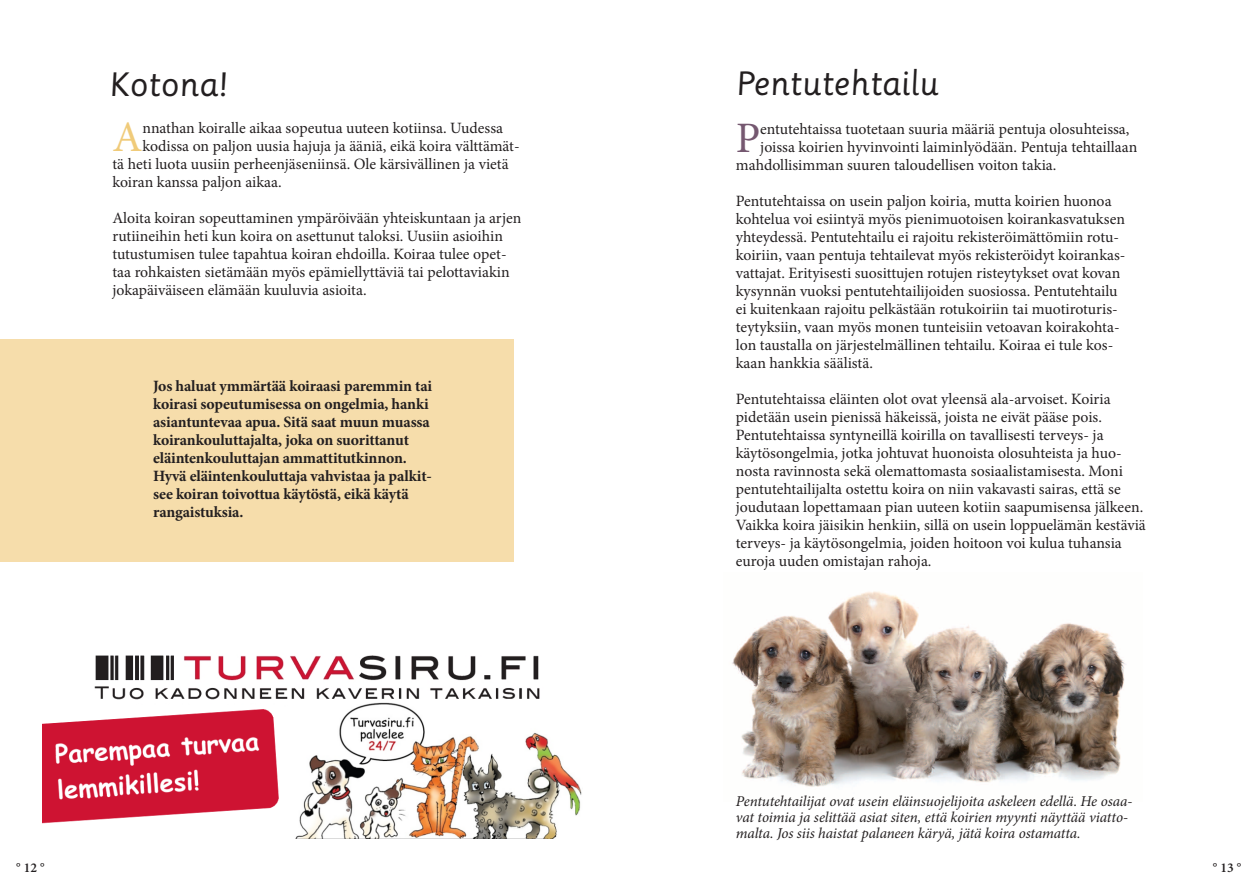
<style>
.page{position:relative;width:1259px;height:893px;background:#fff}
.page>*{position:absolute;margin:0;border:0;box-sizing:border-box;transform-origin:0 0}
.LEIPIS{font:43.5px "Minion Pro";color:#755870}
.LEIPIS-2{font:43.5px "Minion Pro";color:#f0cb7a}
.t1{font:33px "Sassoon Primary";color:#231f20}
.LEIPIS-3{font:15.75px/18px "Minion Pro";color:#231f20}
.LEIPIS-4{font:700 15.75px "Minion Pro";letter-spacing:-.01em;color:#231f20}
.LEIPIS-5{font:italic 15px/15.8px "Minion Pro";letter-spacing:-.01em;color:#231f20}
.t2{font:600 13.5px "Minion Pro";color:#231f20}
</style>
<div class="page">
<img style="left:732px;top:591px;width:394px;height:196px">
<div style="left:0;top:339px;width:513px;height:222px;background:#f6ddab"></div>
<img style="left:43px;top:655px;width:539px;height:183px">
<p class="t1" style="left:109px;top:65px;width:121px">Kotona!</p>
<p class="LEIPIS-2" style="left:112px;top:108px;width:32px">A</p>
<p class="LEIPIS-3" style="left:142px;top:119px;width:362px">nnathan koiralle aikaa sopeutua uuteen kotiinsa. Uudessa</p>
<p class="LEIPIS-3" style="left:142px;top:137px;width:379px">kodissa on paljon uusia hajuja ja ääniä, eikä koira välttämät-</p>
<p class="LEIPIS-3" style="left:112px;top:155px;width:398px">tä heti luota uusiin perheenjäseniinsä. Ole kärsivällinen ja vietä</p>
<p class="LEIPIS-3" style="left:112px;top:173px;width:171px">koiran kanssa paljon aikaa.</p>
<p class="LEIPIS-3" style="left:112px;top:209px;width:410px">Aloita koiran sopeuttaminen ympäröivään yhteiskuntaan ja arjen rutiineihin heti kun koira on asettunut taloksi. Uusiin asioihin tutustumisen tulee tapahtua koiran ehdoilla. Koiraa tulee opet&shy;taa rohkaisten sietämään myös epämiellyttäviä tai pelottaviakin jokapäiväiseen elämään kuuluvia asioita.</p>
<p class="LEIPIS-4" style="left:153px;top:375px;width:280px">Jos haluat ymmärtää koiraasi paremmin tai</p>
<p class="LEIPIS-4" style="left:153px;top:393px;width:277px">koirasi sopeutumisessa on ongelmia, hanki</p>
<p class="LEIPIS-4" style="left:153px;top:411px;width:278px">asiantuntevaa apua. Sitä saat muun muassa</p>
<p class="LEIPIS-4" style="left:153px;top:429px;width:257px">koirankouluttajalta, joka on suorittanut</p>
<p class="LEIPIS-4" style="left:153px;top:447px;width:255px">eläintenkouluttajan ammattitutkinnon.</p>
<p class="LEIPIS-4" style="left:153px;top:465px;width:280px">Hyvä eläintenkouluttaja vahvistaa ja palkit-</p>
<p class="LEIPIS-4" style="left:153px;top:483px;width:257px">see koiran toivottua käytöstä, eikä käytä</p>
<p class="LEIPIS-4" style="left:153px;top:501px;width:92px">rangaistuksia.</p>
<p class="t1" style="left:736px;top:64px;width:204px">Pentutehtailu</p>
<p class="LEIPIS" style="left:736px;top:109px;width:26px">P</p>
<p class="LEIPIS-3" style="left:760px;top:120px;width:371px">entutehtaissa tuotetaan suuria määriä pentuja olosuhteissa,</p>
<p class="LEIPIS-3" style="left:760px;top:138px;width:378px">joissa koirien hyvinvointi laiminlyödään. Pentuja tehtaillaan</p>
<p class="LEIPIS-3" style="left:736px;top:156px;width:322px">mahdollisimman suuren taloudellisen voiton takia.</p>
<p class="LEIPIS-3" style="left:736px;top:192px;width:377px">Pentutehtaissa on usein paljon koiria, mutta koirien huonoa</p>
<p class="LEIPIS-3" style="left:736px;top:210px;width:391px">kohtelua voi esiintyä myös pienimuotoisen koirankasvatuksen yhteydessä. Pentutehtailu ei rajoitu rekisteröimättömiin rotu-</p>
<p class="LEIPIS-3" style="left:736px;top:246px;width:391px">koiriin, vaan pentuja tehtailevat myös rekisteröidyt koirankas&shy;vattajat. Erityisesti suosittujen rotujen risteytykset ovat kovan kysynnän vuoksi pentutehtailijoiden suosiossa. Pentutehtailu</p>
<p class="LEIPIS-3" style="left:736px;top:300px;width:385px">ei kuitenkaan rajoitu pelkästään rotukoiriin tai muotiroturis&shy;teytyksiin, vaan myös monen tunteisiin vetoavan koirakohta-</p>
<p class="LEIPIS-3" style="left:736px;top:336px;width:379px">lon taustalla on järjestelmällinen tehtailu. Koiraa ei tule kos-</p>
<p class="LEIPIS-3" style="left:736px;top:354px;width:139px">kaan hankkia säälistä.</p>
<p class="LEIPIS-3" style="left:736px;top:390px;width:376px">Pentutehtaissa eläinten olot ovat yleensä ala-arvoiset. Koiria</p>
<p class="LEIPIS-3" style="left:736px;top:408px;width:411px">pidetään usein pienissä häkeissä, joista ne eivät pääse pois.<br>Pentutehtaissa syntyneillä koirilla on tavallisesti terveys- ja käytösongelmia, jotka johtuvat huonoista olosuhteista ja huo&shy;nosta ravinnosta sekä olemattomasta sosiaalistamisesta. Moni pentutehtailijalta ostettu koira on niin vakavasti sairas, että se joudutaan lopettamaan pian uuteen kotiin saapumisensa jälkeen.<br>Vaikka koira jäisikin henkiin, sillä on usein loppuelämän kestäviä</p>
<p class="LEIPIS-3" style="left:736px;top:534px;width:387px">terveys- ja käytösongelmia, joiden hoitoon voi kulua tuhansia euroja uuden omistajan rahoja.</p>
<p class="LEIPIS-5" style="left:736px;top:793px;width:398px">Pentutehtailijat ovat usein eläinsuojelijoita askeleen edellä. He osaa&shy;vat toimia ja selittää asiat siten, että koirien myynti näyttää viatto&shy;malta. Jos siis haistat palaneen käryä, jätä koira ostamatta.</p>
<p class="t2" style="left:16px;top:859px;width:30px">° 12 °</p>
<p class="t2" style="left:1213px;top:859px;width:30px">° 13 °</p>
</div>
